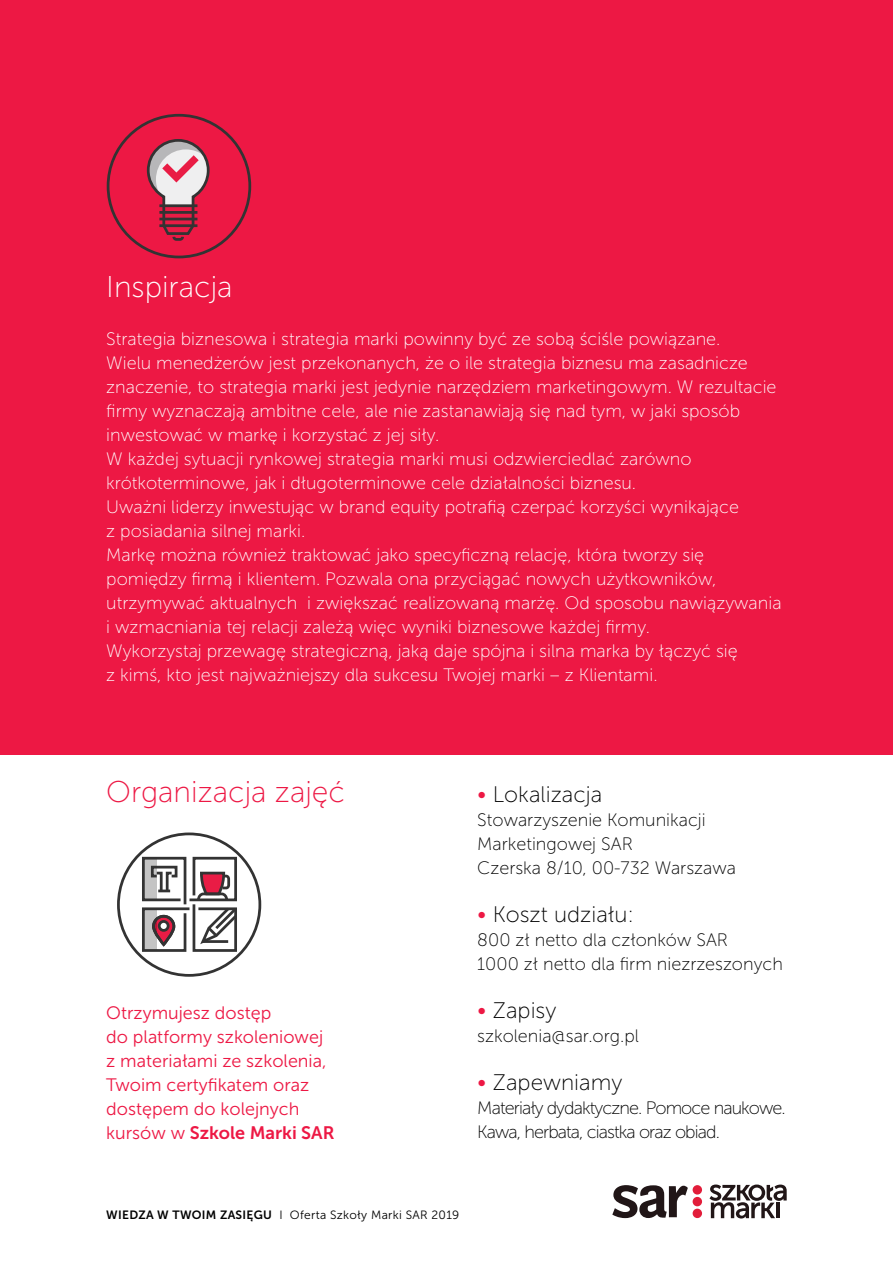
<style>
.page{position:relative;width:893px;height:1263px;background:#fff}
.page>*{position:absolute;margin:0;border:0;box-sizing:border-box;transform-origin:0 0}
.t1{font:30px "Museo Sans 100";color:#ed1844}
.t2{font:30px "Museo Sans 100";color:#fff}
.t3{font:22.5px "Museo Sans 100";color:#000}
.t4{font:18px/24px "Museo Sans 100";color:#fff}
.t5{font:18px/24px "Museo Sans 100";color:#000}
.t6{font:18px/24px "Museo Sans 300";color:#ed1844}
.t7{font:18px/24px "Museo Sans 100";letter-spacing:-.05em;color:#000}
.t8{font:18px "Museo Sans 700";color:#ed1844}
.t9{font:12px "Museo Sans 300";letter-spacing:.025em;color:#000}
.s1{font-size:24px;color:#ed1844}
.s2{font-family:"Museo Sans 300"}
.s3{font-family:"Museo Sans 700"}
</style>
<div class="page">
<div style="left:0;top:0;width:893px;height:754px;background:#ed1844"></div>
<svg style="left:117px;top:832px;width:145px;height:145px"></svg>
<div style="left:152px;top:915px;width:23px;height:31px;border:3px solid #333;border-radius:10px"></div>
<svg style="left:106px;top:113px;width:146px;height:146px"></svg>
<div style="left:693px;top:1185px;width:9px;height:9px;background:#e21d3a;border-radius:50%"></div>
<div style="left:693px;top:1197px;width:9px;height:9px;background:#e21d3a;border-radius:50%"></div>
<div style="left:693px;top:1209px;width:9px;height:9px;background:#e21d3a;border-radius:50%"></div>
<svg style="left:612px;top:1185px;width:76px;height:33px"></svg>
<svg style="left:709px;top:1184px;width:78px;height:34px"></svg>
<h1 class="t2" style="left:106px;top:271px;width:128px">Inspiracja</h1>
<p class="t4" style="left:106px;top:327px;width:677px">Strategia biznesowa i strategia marki powinny być ze sobą ściśle powiązane.<br>Wielu menedżerów jest przekonanych, że o ile strategia biznesu ma zasadnicze znaczenie, to strategia marki jest jedynie narzędziem marketingowym. W rezultacie firmy wyznaczają ambitne cele, ale nie zastanawiają się nad tym, w jaki sposób inwestować w markę i korzystać z jej siły.<br>W każdej sytuacji rynkowej strategia marki musi odzwierciedlać zarówno krótkoterminowe, jak i długoterminowe cele działalności biznesu.<br>Uważni liderzy inwestując w brand equity potrafią czerpać korzyści wynikające<br>z posiadania silnej marki.<br>Markę można również traktować jako specyficzną relację, która tworzy się pomiędzy firmą i klientem. Pozwala ona przyciągać nowych użytkowników, utrzymywać aktualnych i zwiększać realizowaną marżę. Od sposobu nawiązywania i wzmacniania tej relacji zależą więc wyniki biznesowe każdej firmy.<br>Wykorzystaj przewagę strategiczną, jaką daje spójna i silna marka by łączyć się<br>z kimś, kto jest najważniejszy dla sukcesu Twojej marki – z Klientami.</p>
<h1 class="t1" style="left:106px;top:776px;width:240px">Organizacja zajęć</h1>
<p class="t3" style="left:477px;top:783px;width:127px"><span class="s1">•</span> Lokalizacja</p>
<p class="t5" style="left:477px;top:808px;width:260px">Stowarzyszenie Komunikacji<br>Marketingowej SAR<br>Czerska 8/10, 00-732 Warszawa</p>
<p class="t3" style="left:477px;top:903px;width:158px"><span class="s1">•</span> Koszt udziału:</p>
<p class="t5" style="left:477px;top:928px;width:307px">800 zł netto dla członków SAR<br>1000 zł netto dla firm niezrzeszonych</p>
<p class="t3" style="left:477px;top:999px;width:81px"><span class="s1">•</span> Zapisy</p>
<p class="t5" style="left:477px;top:1024px;width:163px">szkolenia@sar.org.pl</p>
<p class="t3" style="left:477px;top:1071px;width:147px"><span class="s1">•</span> Zapewniamy</p>
<p class="t7" style="left:477px;top:1096px;width:310px">Materiały dydaktyczne. Pomoce naukowe.<br>Kawa, herbata, ciastka oraz obiad.</p>
<p class="t6" style="left:106px;top:1001px;width:222px">Otrzymujesz dostęp<br>do platformy szkoleniowej z materiałami ze szkolenia,<br>Twoim certyfikatem oraz dostępem do kolejnych</p>
<p class="t8" style="left:106px;top:1123px;width:230px"><span class="s2">kursów w</span> Szkole Marki SAR</p>
<p class="t9" style="left:106px;top:1208px;width:355px"><span class="s3">WIEDZA W TWOIM ZASIĘGU</span> I Oferta Szkoły Marki SAR 2019</p>
</div>
